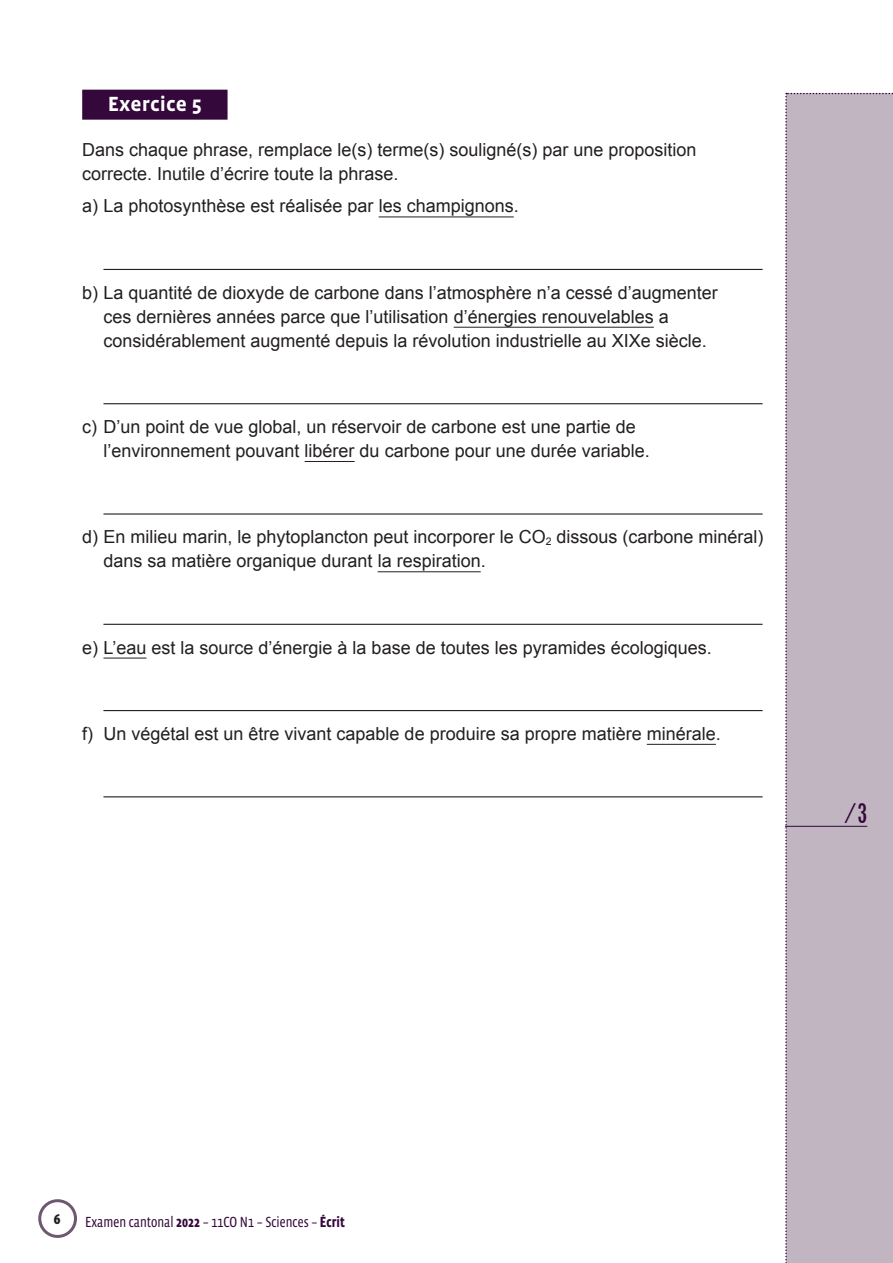
<style>
.page{position:relative;width:893px;height:1263px;background:#fff}
.page>*{position:absolute;margin:0;border:0;box-sizing:border-box;transform-origin:0 0}
.t1{font:condensed 27px "Rockwell Nova";color:#35083b}
.t2{font:700 21px "Vista Sans OTCE";color:#fff}
.t3{font:18px/24px "Arial";color:#231f20}
.t4{font:15px "Vista Sans Nar OTCE";color:#35083b}
.t5{font:900 condensed 15px "Myriad Pro";color:#231f20}
.s1{font-weight:700}
</style>
<div class="page">
<div style="left:38px;top:1199px;width:39px;height:39px;border:3px solid #6f5772;border-radius:50%"></div>
<div style="left:785px;top:93px;width:108px;height:1170px;background:#c0b5c1"></div>
<div style="left:82px;top:90px;width:146px;height:30px;background:#35083b"></div>
<hr style="left:379px;top:217px;width:135px;height:1px;background:#231f20">
<hr style="left:103px;top:269px;width:660px;height:1px;background:#231f20">
<hr style="left:454px;top:327px;width:200px;height:1px;background:#231f20">
<hr style="left:103px;top:403px;width:660px;height:1px;background:#231f20">
<hr style="left:305px;top:461px;width:50px;height:1px;background:#231f20">
<hr style="left:103px;top:513px;width:660px;height:2px;background:#231f20">
<hr style="left:378px;top:571px;width:103px;height:1px;background:#231f20">
<hr style="left:103px;top:624px;width:660px;height:1px;background:#231f20">
<hr style="left:103px;top:658px;width:44px;height:1px;background:#231f20">
<hr style="left:103px;top:710px;width:660px;height:1px;background:#231f20">
<hr style="left:647px;top:744px;width:69px;height:1px;background:#231f20">
<hr style="left:103px;top:796px;width:660px;height:1px;background:#231f20">
<hr style="left:785px;top:826px;width:82px;height:1px;background:#35083b">
<p class="t2" style="left:108px;top:92px;width:95px">Exercice 5</p>
<p class="t3" style="left:82px;top:138px;width:616px">Dans chaque phrase, remplace le(s) terme(s) souligné(s) par une proposition correcte. Inutile d’écrire toute la phrase.</p>
<p class="t3" style="left:82px;top:194px;width:438px">a) La photosynthèse est réalisée par les champignons.</p>
<p class="t3" style="left:103px;top:281px;width:616px;text-indent:-21px">b) La quantité de dioxyde de carbone dans l’atmosphère n’a cessé d’augmenter ces dernières années parce que l’utilisation d’énergies renouvelables a considérablement augmenté depuis la révolution industrielle au XIXe siècle.</p>
<p class="t3" style="left:103px;top:415px;width:548px;text-indent:-21px">c) D’un point de vue global, un réservoir de carbone est une partie de l’environnement pouvant libérer du carbone pour une durée variable.</p>
<p class="t3" style="left:103px;top:525px;width:662px;text-indent:-21px">d) En milieu marin, le phytoplancton peut incorporer le CO<sub>2</sub> dissous (carbone minéral) dans sa matière organique durant la respiration.</p>
<p class="t3" style="left:82px;top:635px;width:631px">e) L’eau est la source d’énergie à la base de toutes les pyramides écologiques.</p>
<p class="t3" style="left:82px;top:722px;width:640px">f) Un végétal est un être vivant capable de produire sa propre matière minérale.</p>
<h1 class="t1" style="left:844px;top:798px;width:25px">/3</h1>
<p class="t5" style="left:54px;top:1209px;width:8px">6</p>
<p class="t4" style="left:85px;top:1213px;width:261px">Examen cantonal <span class="s1">2022</span> – 11CO N1 – Sciences – <span class="s1">Écrit</span></p>
</div>
